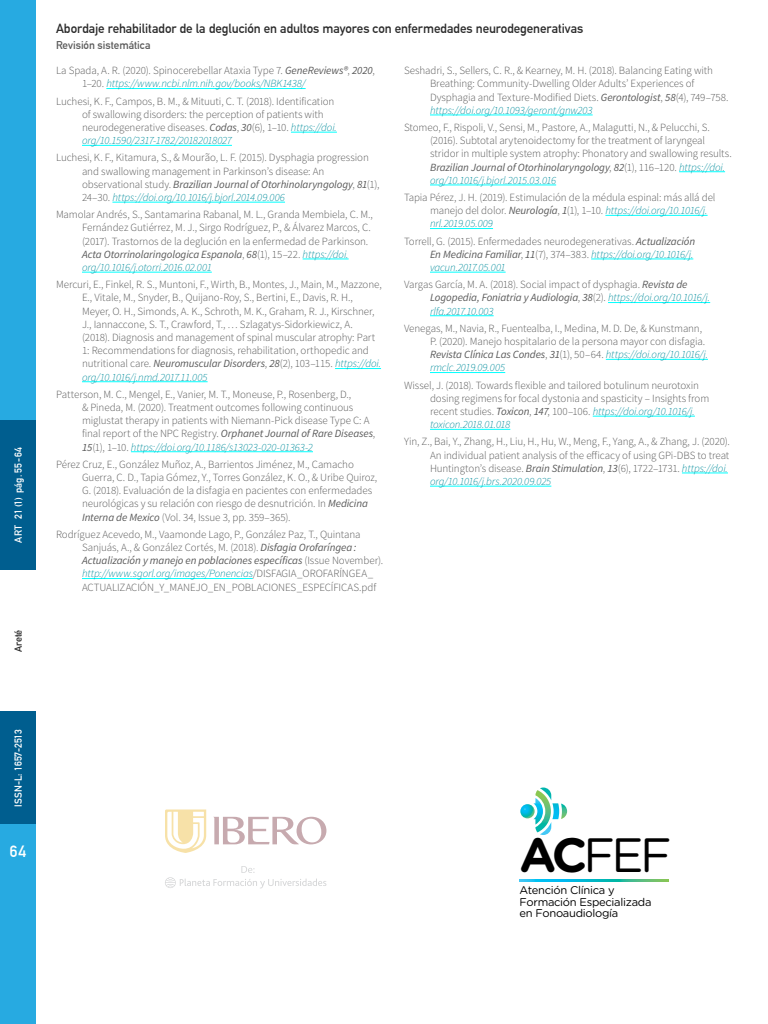
<style>
.page{position:relative;width:768px;height:1024px;background:#fff}
.page>*{position:absolute;margin:0;border:0;box-sizing:border-box;transform-origin:0 0}
.t1{font:48.2px "Gotham Rounded";color:#000}
.t2{font:700 16px "DIN Alternate";color:#fff}
.t3{font:700 13px "DIN Alternate";letter-spacing:-.005em;color:#2a2a2a}
.t4{font:11.2px/11.2px "Gotham Rounded";letter-spacing:-.025em;color:#000}
.t5{font:700 11.1px "DIN Alternate";letter-spacing:-.005em;color:#5a5a5a}
.t6{font:300 11px/13.2px "Source Sans Pro";letter-spacing:-.01em;color:#5a5a5a}
.t7{font:700 10px "DIN Alternate";letter-spacing:.01em;color:#fff}
.t8{font:700 10px "DIN Alternate";color:#2a2a2a}
.s1{font-weight:400;font-style:italic}
.s2{font-style:italic;color:#09909f}
.s3{font-weight:700}
</style>
<div class="page">
<svg style="left:214px;top:817px;width:112px;height:27px"></svg>
<svg style="left:165px;top:809px;width:41px;height:44px"></svg>
<svg style="left:165px;top:866px;width:161px;height:22px"></svg>
<svg style="left:520px;top:804px;width:15px;height:14px"></svg>
<svg style="left:533px;top:788px;width:34px;height:47px"></svg>
<svg style="left:520px;top:879px;width:148px;height:2px"></svg>
<hr style="left:106px;top:88px;width:200px;height:1px;background:#0ff">
<hr style="left:291px;top:132px;width:46px;height:1px;background:#0ff">
<hr style="left:82px;top:145px;width:150px;height:1px;background:#0ff">
<hr style="left:112px;top:202px;width:173px;height:1px;background:#0ff">
<hr style="left:303px;top:259px;width:46px;height:1px;background:#0ff">
<hr style="left:82px;top:272px;width:130px;height:1px;background:#0ff">
<hr style="left:335px;top:368px;width:46px;height:1px;background:#0ff">
<hr style="left:82px;top:381px;width:126px;height:1px;background:#0ff">
<hr style="left:131px;top:451px;width:182px;height:1px;background:#0ff">
<hr style="left:82px;top:578px;width:171px;height:1px;background:#0ff">
<hr style="left:430px;top:115px;width:163px;height:1px;background:#0ff">
<hr style="left:679px;top:171px;width:46px;height:1px;background:#0ff">
<hr style="left:430px;top:185px;width:126px;height:1px;background:#0ff">
<hr style="left:605px;top:215px;width:103px;height:1px;background:#0ff">
<hr style="left:430px;top:228px;width:63px;height:1px;background:#0ff">
<hr style="left:591px;top:259px;width:102px;height:1px;background:#0ff">
<hr style="left:430px;top:272px;width:76px;height:1px;background:#0ff">
<hr style="left:608px;top:302px;width:102px;height:1px;background:#0ff">
<hr style="left:430px;top:315px;width:64px;height:1px;background:#0ff">
<hr style="left:606px;top:359px;width:102px;height:1px;background:#0ff">
<hr style="left:430px;top:372px;width:75px;height:1px;background:#0ff">
<hr style="left:593px;top:416px;width:102px;height:1px;background:#0ff">
<hr style="left:430px;top:429px;width:80px;height:1px;background:#0ff">
<hr style="left:682px;top:473px;width:46px;height:1px;background:#0ff">
<hr style="left:430px;top:486px;width:121px;height:1px;background:#0ff">
<div style="left:0;top:712px;width:36px;height:312px;background:#27aae1"></div>
<div style="left:0;top:0;width:36px;height:570px;background:#27aae1"></div>
<div style="left:0;top:712px;width:36px;height:112px;background:#005e8f"></div>
<div style="left:0;top:420px;width:36px;height:150px;background:#005e8f"></div>
<p class="t7" style="left:11px;top:543px;width:97px;rotate:-90deg">ART 21 (1) pág. 55-64</p>
<p class="t8" style="left:11px;top:652px;width:24px;rotate:-90deg">Areté</p>
<p class="t3" style="left:56px;top:19px;width:529px">Abordaje rehabilitador de la deglución en adultos mayores con enfermedades neurodegenerativas</p>
<p class="t5" style="left:56px;top:36px;width:96px">Revisión sistemática</p>
<p class="t6" style="left:82px;top:64px;width:294px;text-indent:-26px">La Spada, A. R. (2020). Spinocerebellar Ataxia Type 7. <span class="s1">GeneReviews®</span>, <span class="s1">2020</span>,<br>1–20. <span class="s2">https://www.ncbi.nlm.nih.gov/books/NBK1438/</span></p>
<p class="t6" style="left:82px;top:94px;width:256px;text-indent:-26px">Luchesi, K. F., Campos, B. M., &amp; Mituuti, C. T. (2018). Identification of swallowing disorders: the perception of patients with neurodegenerative diseases. <span class="s1">Codas</span>, <span class="s1">30</span>(6), 1–10. <span class="s2">https://doi. org/10.1590/2317-1782/20182018027</span></p>
<p class="t6" style="left:82px;top:151px;width:299px;text-indent:-26px">Luchesi, K. F., Kitamura, S., &amp; Mourão, L. F. (2015). Dysphagia progression and swallowing management in Parkinson’s disease: An observational study. <span class="s1">Brazilian Journal of Otorhinolaryngology</span>, <span class="s1">81</span>(1), 24–30. <span class="s2">https://doi.org/10.1016/j.bjorl.2014.09.006</span></p>
<p class="t6" style="left:82px;top:208px;width:292px;text-indent:-26px">Mamolar Andrés, S., Santamarina Rabanal, M. L., Granda Membiela, C. M., Fernández Gutiérrez, M. J., Sirgo Rodríguez, P., &amp; Álvarez Marcos, C. (2017). Trastornos de la deglución en la enfermedad de Parkinson.<br><span class="s1">Acta Otorrinolaringologica Espanola</span>, <span class="s1">68</span>(1), 15–22. <span class="s2">https://doi. org/10.1016/j.otorri.2016.02.001</span></p>
<p class="t6" style="left:82px;top:278px;width:301px;text-indent:-26px">Mercuri, E., Finkel, R. S., Muntoni, F., Wirth, B., Montes, J., Main, M., Mazzone, E., Vitale, M., Snyder, B., Quijano-Roy, S., Bertini, E., Davis, R. H., Meyer, O. H., Simonds, A. K., Schroth, M. K., Graham, R. J., Kirschner, J., Iannaccone, S. T., Crawford, T., … Szlagatys-Sidorkiewicz, A. (2018). Diagnosis and management of spinal muscular atrophy: Part 1: Recommendations for diagnosis, rehabilitation, orthopedic and nutritional care. <span class="s1">Neuromuscular Disorders</span>, <span class="s1">28</span>(2), 103–115. <span class="s2">https://doi. org/10.1016/j.nmd.2017.11.005</span></p>
<p class="t6" style="left:82px;top:388px;width:295px;text-indent:-26px">Patterson, M. C., Mengel, E., Vanier, M. T., Moneuse, P., Rosenberg, D.,<br>&amp; Pineda, M. (2020). Treatment outcomes following continuous miglustat therapy in patients with Niemann-Pick disease Type C: A final report of the NPC Registry. <span class="s1">Orphanet Journal of Rare Diseases</span>, <span class="s1">15</span>(1), 1–10. <span class="s2">https://doi.org/10.1186/s13023-020-01363-2</span></p>
<p class="t6" style="left:82px;top:458px;width:297px;text-indent:-26px">Pérez Cruz, E., González Muñoz, A., Barrientos Jiménez, M., Camacho Guerra, C. D., Tapia Gómez, Y., Torres González, K. O., &amp; Uribe Quiroz, G. (2018). Evaluación de la disfagia en pacientes con enfermedades neurológicas y su relación con riesgo de desnutrición. In <span class="s1">Medicina Interna de Mexico</span> (Vol. 34, Issue 3, pp. 359–365).</p>
<p class="t6" style="left:82px;top:528px;width:303px;text-indent:-26px">Rodríguez Acevedo, M., Vaamonde Lago, P., González Paz, T., Quintana Sanjuás, A., &amp; González Cortés, M. (2018). <span class="s1">Disfagia Orofaríngea :<br>Actualización y manejo en poblaciones específicas</span> (Issue November). <span class="s2">http://www.sgorl.org/images/Ponencias</span>/DISFAGIA_OROFARÍNGEA_ ACTUALIZACIÓN_Y_MANEJO_EN_POBLACIONES_ESPECÍFICAS.pdf</p>
<p class="t6" style="left:430px;top:64px;width:300px;text-indent:-26px">Seshadri, S., Sellers, C. R., &amp; Kearney, M. H. (2018). Balancing Eating with Breathing: Community-Dwelling Older Adults’ Experiences of Dysphagia and Texture-Modified Diets. <span class="s1">Gerontologist</span>, <span class="s1">58</span>(4), 749–758. <span class="s2">https://doi.org/10.1093/geront/gnw203</span></p>
<p class="t6" style="left:430px;top:121px;width:303px;text-indent:-26px">Stomeo, F., Rispoli, V., Sensi, M., Pastore, A., Malagutti, N., &amp; Pelucchi, S. (2016). Subtotal arytenoidectomy for the treatment of laryngeal stridor in multiple system atrophy: Phonatory and swallowing results.<br><span class="s1">Brazilian Journal of Otorhinolaryngology</span>, <span class="s1">82</span>(1), 116–120. <span class="s2">https://doi. org/10.1016/j.bjorl.2015.03.016</span></p>
<p class="t6" style="left:430px;top:191px;width:287px;text-indent:-26px">Tapia Pérez, J. H. (2019). Estimulación de la médula espinal: más allá del manejo del dolor. <span class="s1">Neurología</span>, <span class="s1">1</span>(1), 1–10. <span class="s2">https://doi.org/10.1016/j. nrl.2019.05.009</span></p>
<p class="t6" style="left:430px;top:234px;width:267px;text-indent:-26px">Torrell, G. (2015). Enfermedades neurodegenerativas. <span class="s1">Actualización<br>En Medicina Familiar</span>, <span class="s1">11</span>(7), 374–383. <span class="s2">https://doi.org/10.1016/j. vacun.2017.05.001</span></p>
<p class="t6" style="left:430px;top:278px;width:282px;text-indent:-26px">Vargas García, M. A. (2018). Social impact of dysphagia. <span class="s1">Revista de<br>Logopedia, Foniatria y Audiologia</span>, <span class="s1">38</span>(2). <span class="s2">https://doi.org/10.1016/j. rlfa.2017.10.003</span></p>
<p class="t6" style="left:430px;top:322px;width:280px;text-indent:-26px">Venegas, M., Navia, R., Fuentealba, I., Medina, M. D. De, &amp; Kunstmann, P. (2020). Manejo hospitalario de la persona mayor con disfagia.<br><span class="s1">Revista Clínica Las Condes</span>, <span class="s1">31</span>(1), 50–64. <span class="s2">https://doi.org/10.1016/j. rmclc.2019.09.005</span></p>
<p class="t6" style="left:430px;top:378px;width:281px;text-indent:-26px">Wissel, J. (2018). Towards flexible and tailored botulinum neurotoxin dosing regimens for focal dystonia and spasticity – Insights from recent studies. <span class="s1">Toxicon</span>, <span class="s1">147</span>, 100–106. <span class="s2">https://doi.org/10.1016/j. toxicon.2018.01.018</span></p>
<p class="t6" style="left:430px;top:435px;width:301px;text-indent:-26px">Yin, Z., Bai, Y., Zhang, H., Liu, H., Hu, W., Meng, F., Yang, A., &amp; Zhang, J. (2020).<br>An individual patient analysis of the efficacy of using GPi-DBS to treat Huntington’s disease. <span class="s1">Brain Stimulation</span>, <span class="s1">13</span>(6), 1722–1731. <span class="s2">https://doi. org/10.1016/j.brs.2020.09.025</span></p>
<p class="t7" style="left:11px;top:807px;width:79px;rotate:-90deg">ISSN-L: 1657-2513</p>
<h2 class="t2" style="left:10px;top:839px;width:18px">64</h2>
<h1 class="t1" style="left:520px;top:822px;width:154px"><span class="s3">AC</span>FEF</h1>
<p class="t4" style="left:520px;top:884px;width:133px">Atención Clínica y<br>Formación Especializada en Fonoaudiología</p>
</div>
